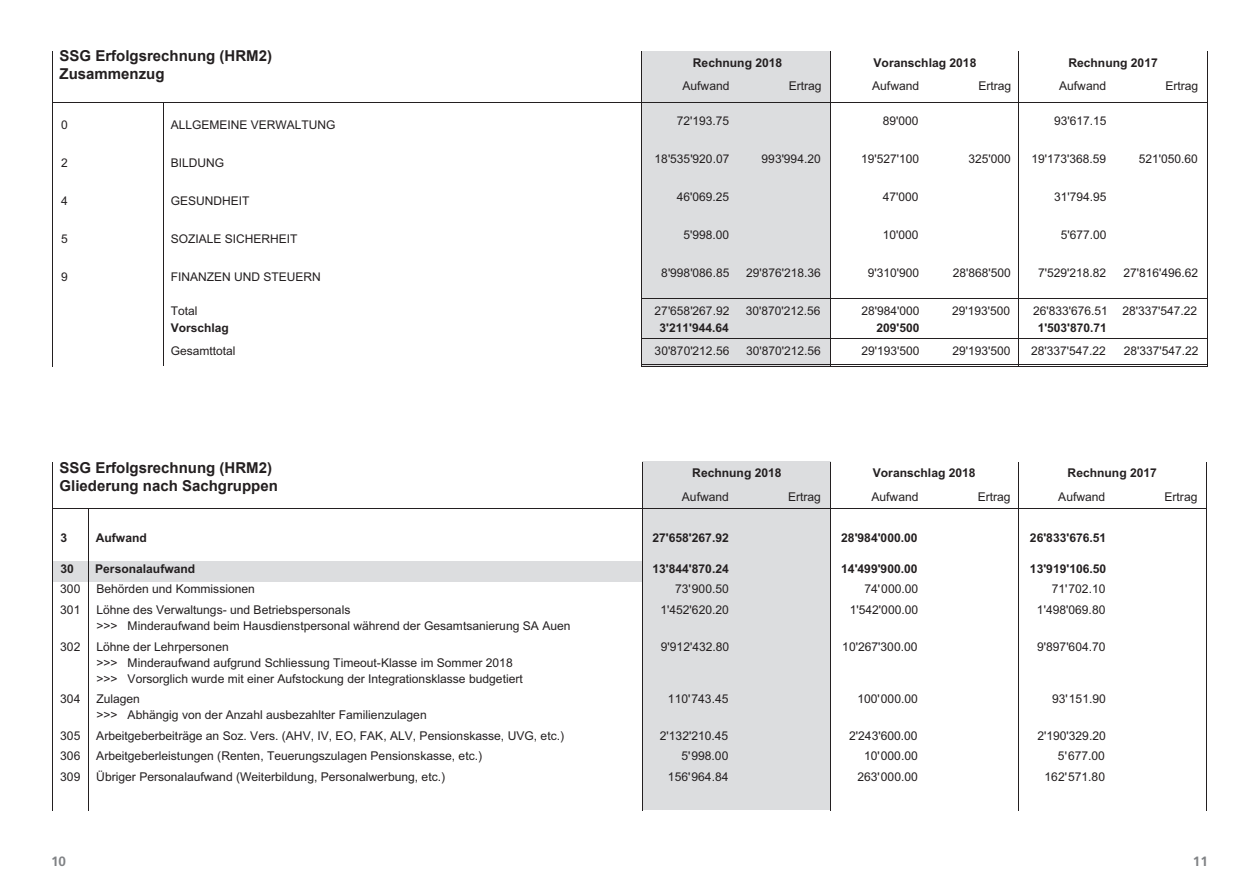
<style>
.page{position:relative;width:1259px;height:893px;background:#fff}
.page>*{position:absolute;margin:0;border:0;box-sizing:border-box;transform-origin:0 0}
.t1{font:700 18px "Arial";color:#231f20}
.t2{font:700 16.65px "Arial";color:#231f20}
.t3{font:700 15px/18px "Arial";color:#231f20}
.t4{font:700 13.5px "Frutiger";color:#808285}
.t5{font:12.15px/15.9px "Arial";color:#231f20}
.t6{font:700 12.15px "Arial";color:#231f20}
.t7{font:12px "Arial";color:#231f20}
.t8{font:700 12px "Arial";color:#231f20}
</style>
<div class="page">
<div style="left:641px;top:51px;width:189px;height:315px;background:#dcdddf"></div>
<hr style="left:1207px;top:51px;width:1px;height:315px;background:#231f20">
<hr style="left:52px;top:51px;width:1px;height:315px;background:#231f20">
<hr style="left:1018px;top:51px;width:1px;height:315px;background:#231f20">
<hr style="left:830px;top:51px;width:1px;height:315px;background:#231f20">
<hr style="left:641px;top:51px;width:1px;height:315px;background:#231f20">
<hr style="left:53px;top:102px;width:1155px;height:1px;background:#231f20">
<hr style="left:163px;top:102px;width:1px;height:264px;background:#231f20">
<hr style="left:641px;top:298px;width:566px;height:1px;background:#231f20">
<hr style="left:641px;top:339px;width:566px;height:1px;background:#231f20">
<hr style="left:641px;top:364px;width:566px;height:1px;background:#231f20">
<hr style="left:641px;top:366px;width:567px;height:1px;background:#231f20">
<div style="left:643px;top:462px;width:188px;height:102px;background:#dcdddf"></div>
<div style="left:54px;top:561px;width:777px;height:20px;background:#dcdddf"></div>
<div style="left:643px;top:581px;width:188px;height:21px;background:#dcdddf"></div>
<div style="left:643px;top:602px;width:188px;height:37px;background:#dcdddf"></div>
<div style="left:643px;top:639px;width:188px;height:52px;background:#dcdddf"></div>
<div style="left:643px;top:691px;width:188px;height:37px;background:#dcdddf"></div>
<div style="left:643px;top:728px;width:188px;height:20px;background:#dcdddf"></div>
<div style="left:643px;top:748px;width:188px;height:21px;background:#dcdddf"></div>
<div style="left:643px;top:769px;width:188px;height:21px;background:#dcdddf"></div>
<div style="left:643px;top:789px;width:188px;height:21px;background:#dcdddf"></div>
<hr style="left:52px;top:462px;width:1px;height:348px;background:#231f20">
<hr style="left:642px;top:462px;width:1px;height:348px;background:#231f20">
<hr style="left:830px;top:462px;width:1px;height:348px;background:#231f20">
<hr style="left:1018px;top:462px;width:1px;height:348px;background:#231f20">
<hr style="left:1206px;top:462px;width:1px;height:348px;background:#231f20">
<hr style="left:88px;top:509px;width:1px;height:301px;background:#231f20">
<hr style="left:53px;top:508px;width:1153px;height:1px;background:#231f20">
<p class="t3" style="left:60px;top:47px;width:214px">SSG Erfolgsrechnung (HRM2)<br>Zusammenzug</p>
<h1 class="t1" style="left:61px;top:55px;width:257px">SSG Erfolgsrechnung (HRM2)</h1>
<p class="t6" style="left:693px;top:58px;width:91px">Rechnung 2018</p>
<p class="t6" style="left:873px;top:58px;width:104px">Voranschlag 2018</p>
<p class="t6" style="left:1068px;top:58px;width:91px">Rechnung 2017</p>
<p class="t5" style="left:682px;top:79px;width:49px">Aufwand</p>
<p class="t5" style="left:789px;top:79px;width:34px">Ertrag</p>
<p class="t5" style="left:872px;top:79px;width:49px">Aufwand</p>
<p class="t5" style="left:978px;top:79px;width:34px">Ertrag</p>
<p class="t5" style="left:1059px;top:79px;width:49px">Aufwand</p>
<p class="t5" style="left:1165px;top:79px;width:34px">Ertrag</p>
<p class="t7" style="left:61px;top:120px;width:8px">0</p>
<p class="t7" style="left:171px;top:120px;width:166px">ALLGEMEINE VERWALTUNG</p>
<p class="t7" style="left:677px;top:117px;width:54px">57.391 ' 27</p>
<p class="t7" style="left:883px;top:117px;width:37px">8 000 ' 9</p>
<p class="t7" style="left:1054px;top:117px;width:54px">51.716 ' 39</p>
<p class="t7" style="left:61px;top:158px;width:8px">2</p>
<p class="t7" style="left:171px;top:158px;width:55px">BILDUNG</p>
<p class="t7" style="left:654px;top:155px;width:76px">18'535'920.07</p>
<p class="t7" style="left:761px;top:155px;width:61px">993'994.20</p>
<p class="t7" style="left:861px;top:155px;width:59px">19'527'100</p>
<p class="t7" style="left:968px;top:155px;width:44px">325'000</p>
<p class="t7" style="left:1031px;top:155px;width:76px">19'173'368.59</p>
<p class="t7" style="left:1138px;top:155px;width:61px">521'050.60</p>
<p class="t7" style="left:61px;top:196px;width:8px">4</p>
<p class="t7" style="left:171px;top:196px;width:80px">GESUNDHEIT</p>
<p class="t7" style="left:677px;top:193px;width:54px">52.960 ' 64</p>
<p class="t7" style="left:883px;top:193px;width:37px">000 ' 74</p>
<p class="t7" style="left:1054px;top:193px;width:54px">59.497 ' 13</p>
<p class="t7" style="left:61px;top:234px;width:8px">5</p>
<p class="t7" style="left:171px;top:234px;width:128px">SOZIALE SICHERHEIT</p>
<p class="t7" style="left:683px;top:231px;width:47px">00.899'5</p>
<p class="t7" style="left:883px;top:231px;width:37px">000 ' 01</p>
<p class="t7" style="left:1061px;top:231px;width:47px">776 ' 5 00 .</p>
<p class="t7" style="left:61px;top:272px;width:8px">9</p>
<p class="t7" style="left:171px;top:272px;width:152px">FINANZEN UND STEUERN</p>
<p class="t7" style="left:661px;top:269px;width:70px">8'998'086.85</p>
<p class="t7" style="left:746px;top:269px;width:76px">29'876'218.36</p>
<p class="t7" style="left:868px;top:269px;width:53px">9'310'900</p>
<p class="t7" style="left:952px;top:269px;width:59px">28'868'500</p>
<p class="t7" style="left:1038px;top:269px;width:70px">7'529'218.82</p>
<p class="t7" style="left:1123px;top:269px;width:76px">27'816'496.62</p>
<p class="t7" style="left:171px;top:307px;width:28px">Total</p>
<p class="t7" style="left:654px;top:306px;width:76px">27'658'267.92</p>
<p class="t7" style="left:746px;top:307px;width:76px">30'870'212.56</p>
<p class="t7" style="left:861px;top:307px;width:59px">28'984'000</p>
<p class="t7" style="left:952px;top:307px;width:59px">29'193'500</p>
<p class="t7" style="left:1033px;top:307px;width:166px">26'833'676.51 28'337'547.22</p>
<p class="t8" style="left:171px;top:324px;width:60px">Vorschlag</p>
<p class="t8" style="left:659px;top:324px;width:71px">46.449'112'3</p>
<p class="t8" style="left:876px;top:324px;width:44px">005 ' 902</p>
<p class="t8" style="left:1037px;top:324px;width:71px">078 ' 305 ' 1 17 .</p>
<p class="t7" style="left:171px;top:347px;width:66px">Gesamttotal</p>
<p class="t7" style="left:654px;top:347px;width:76px">3 65.212'078'0</p>
<p class="t7" style="left:746px;top:347px;width:76px">65.212 ' 078 ' 03</p>
<p class="t7" style="left:861px;top:347px;width:59px">29'193'500</p>
<p class="t7" style="left:952px;top:347px;width:59px">29'193'500</p>
<p class="t7" style="left:1123px;top:347px;width:76px">22.745 ' 733 ' 82</p>
<p class="t7" style="left:1031px;top:347px;width:76px">22.745 ' 733 ' 82</p>
<p class="t3" style="left:60px;top:459px;width:220px">SSG Erfolgsrechnung (HRM2)<br>Gliederung nach Sachgruppen</p>
<h2 class="t2" style="left:61px;top:467px;width:237px">SSG Erfolgsrechnung (HRM2)</h2>
<p class="t6" style="left:692px;top:469px;width:91px">Rechnung 2018</p>
<p class="t6" style="left:873px;top:469px;width:104px">Voranschlag 2018</p>
<p class="t6" style="left:1067px;top:469px;width:91px">Rechnung 2017</p>
<p class="t5" style="left:682px;top:490px;width:49px">Aufwand</p>
<p class="t5" style="left:788px;top:490px;width:34px">Ertrag</p>
<p class="t5" style="left:871px;top:490px;width:49px">Aufwand</p>
<p class="t5" style="left:977px;top:490px;width:34px">Ertrag</p>
<p class="t5" style="left:1058px;top:490px;width:49px">Aufwand</p>
<p class="t5" style="left:1164px;top:490px;width:34px">Ertrag</p>
<p class="t6" style="left:60px;top:533px;width:8px">3</p>
<p class="t6" style="left:96px;top:533px;width:53px">Aufwand</p>
<p class="t6" style="left:652px;top:533px;width:78px">27'658'267.92</p>
<p class="t6" style="left:841px;top:533px;width:78px">28'984'000.00</p>
<p class="t6" style="left:1030px;top:533px;width:78px">26'833'676.51</p>
<p class="t6" style="left:60px;top:564px;width:15px">30</p>
<p class="t6" style="left:95px;top:564px;width:102px">Personalaufwand</p>
<p class="t6" style="left:652px;top:564px;width:78px">13'844'870.24</p>
<p class="t6" style="left:841px;top:564px;width:78px">14'499'900.00</p>
<p class="t6" style="left:1030px;top:564px;width:78px">13'919'106.50</p>
<p class="t5" style="left:60px;top:582px;width:22px">300</p>
<p class="t5" style="left:96px;top:582px;width:160px">Behörden und Kommissionen</p>
<p class="t5" style="left:675px;top:582px;width:55px">05.009' 37</p>
<p class="t5" style="left:864px;top:582px;width:55px">00.000' 47</p>
<p class="t5" style="left:1051px;top:582px;width:55px">01.207' 17</p>
<p class="t5" style="left:60px;top:603px;width:22px">301</p>
<p class="t5" style="left:96px;top:603px;width:476px">Löhne des Verwaltungs- und Betriebspersonals<br>&gt;&gt;&gt; Minderaufwand beim Hausdienstpersonal während der Gesamtsanierung SA Auen</p>
<p class="t5" style="left:660px;top:603px;width:70px">1'452'620.20</p>
<p class="t5" style="left:850px;top:603px;width:70px">1'542'000.00</p>
<p class="t5" style="left:1037px;top:603px;width:70px">1'498'069.80</p>
<p class="t5" style="left:60px;top:640px;width:22px">302</p>
<p class="t5" style="left:96px;top:640px;width:428px">Löhne der Lehrpersonen<br>&gt;&gt;&gt; Minderaufwand aufgrund Schliessung Timeout-Klasse im Sommer 2018 &gt;&gt;&gt; Vorsorglich wurde mit einer Aufstockung der Integrationsklasse budgetiert</p>
<p class="t5" style="left:661px;top:640px;width:70px">9'912'432.80</p>
<p class="t5" style="left:842px;top:640px;width:77px">10'267'300.00</p>
<p class="t5" style="left:1037px;top:640px;width:70px">9'897'604.70</p>
<p class="t5" style="left:60px;top:692px;width:22px">304</p>
<p class="t5" style="left:96px;top:692px;width:332px">Zulagen<br>&gt;&gt;&gt; Abhängig von der Anzahl ausbezahlter Familienzulagen</p>
<p class="t5" style="left:668px;top:692px;width:62px">47 ' 011 54 . 3</p>
<p class="t5" style="left:857px;top:692px;width:62px">000 ' 001 00 .</p>
<p class="t5" style="left:1052px;top:692px;width:55px">09.151' 39</p>
<p class="t5" style="left:60px;top:729px;width:22px">305</p>
<p class="t5" style="left:96px;top:729px;width:469px">Arbeitgeberbeiträge an Soz. Vers. (AHV, IV, EO, FAK, ALV, Pensionskasse, UVG, etc.)</p>
<p class="t5" style="left:660px;top:729px;width:70px">2'132'210.45</p>
<p class="t5" style="left:849px;top:729px;width:70px">2'243'600.00</p>
<p class="t5" style="left:1037px;top:729px;width:70px">2'190'329.20</p>
<p class="t5" style="left:60px;top:749px;width:22px">603</p>
<p class="t5" style="left:96px;top:749px;width:387px">Arbeitgeberleistungen (Renten, Teuerungszulagen Pensionskasse, etc.)</p>
<p class="t5" style="left:681px;top:749px;width:49px">00.899'5</p>
<p class="t5" style="left:864px;top:749px;width:55px">00.000' 01</p>
<p class="t5" style="left:1058px;top:749px;width:49px">00.776'5</p>
<p class="t5" style="left:60px;top:770px;width:22px">903</p>
<p class="t5" style="left:96px;top:770px;width:350px">Übriger Personalaufwand (Weiterbildung, Personalwerbung, etc.)</p>
<p class="t5" style="left:668px;top:770px;width:62px">51 469 ' 6 48 .</p>
<p class="t5" style="left:857px;top:770px;width:62px">00 . 000 ' 362</p>
<p class="t5" style="left:1044px;top:770px;width:62px">08 . 175 ' 261</p>
<p class="t4" style="left:51px;top:853px;width:17px">10</p>
<p class="t4" style="left:1193px;top:853px;width:17px">11</p>
</div>
